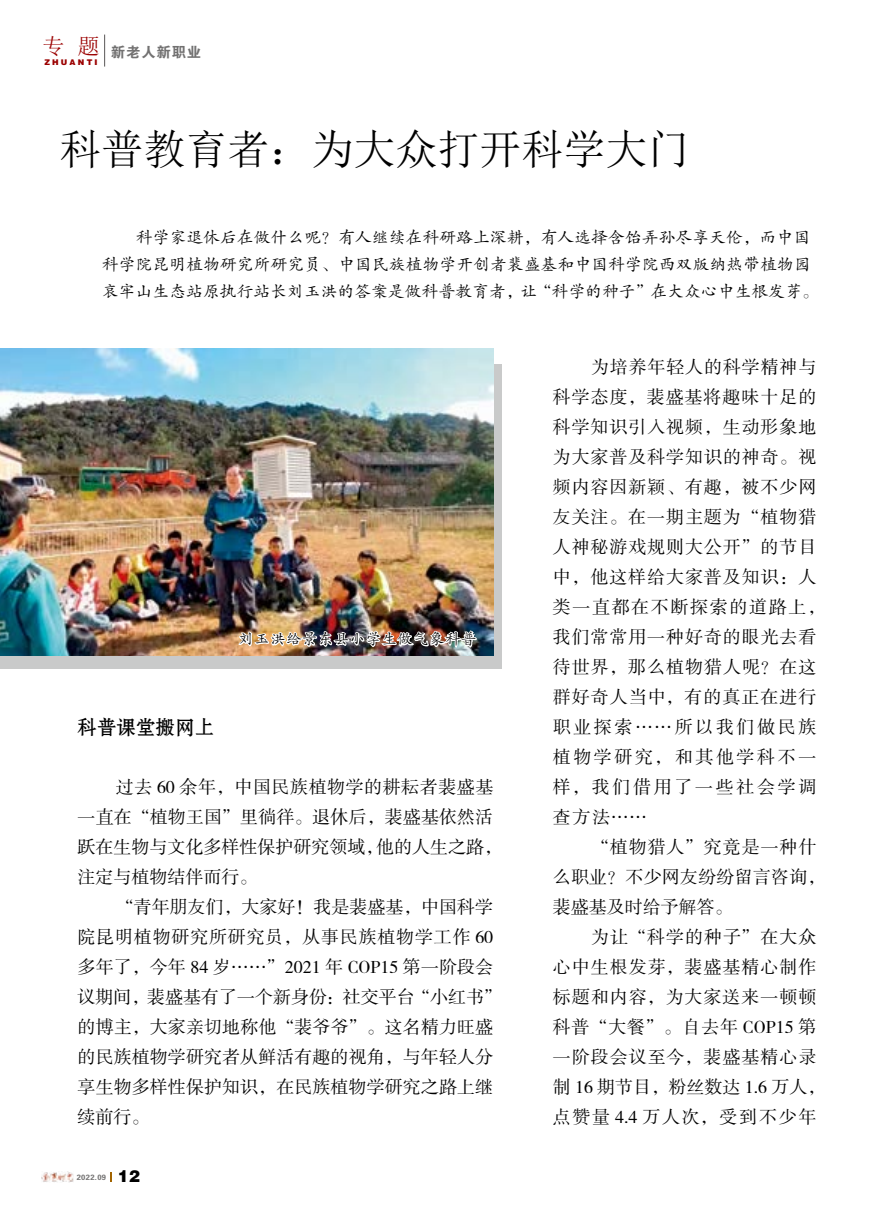
<style>
.page{position:relative;width:893px;height:1212px;background:#fff}
.page>*{position:absolute;margin:0;border:0;box-sizing:border-box;transform-origin:0 0}
.t1{font:42px "Sim Sun";color:#000}
.t2{font:22.2px "Sim Sun";color:#9b0000}
.t3{font:19.5px "FZSHK GBK1 0";color:#000}
.t4{font:18px/30px "FZSSK GBK1 0";letter-spacing:.045em;color:#000}
.t5{font:18px/30px "FZSSK GBK1 0";letter-spacing:.005em;color:#000}
.t6{font:18px/30px "FZSSK GBK1 0";letter-spacing:.01em;color:#000}
.t7{font:16.5px/27px "FZKTK GBK1 0";letter-spacing:.02em;color:#000}
.t8{font:15px "FZKTK GBK1 0";letter-spacing:.06em;color:#000}
.t9{font:14.4px "FZDHTK GBK1 0";letter-spacing:.06em;color:#727171}
.t10{font:7.8px "FZCCHK GBK1 0";letter-spacing:.28em;color:#9b0000}
.t11{font:7.65px "FZDHTK GBK1 0";letter-spacing:.04em;color:#727171}
.s1{font-family:"FZCCHK GBK1 0";font-size:16.5px;color:#000}
</style>
<div class="page">
<img style="left:42px;top:1171px;width:32px;height:12px">
<svg style="left:110px;top:1172px;width:2px;height:10px"></svg>
<hr style="left:104px;top:35px;width:1px;height:32px;background:#595757">
<div style="left:0;top:364px;width:502px;height:304px;background:#c9caca"></div>
<img style="left:0;top:349px;width:493px;height:307px">
<img style="left:238px;top:610px;width:240px;height:59px">
<p class="t2" style="left:43px;top:35px;width:59px">专 题</p>
<p class="t10" style="left:44px;top:58px;width:55px">ZHUANTI</p>
<p class="t9" style="left:111px;top:44px;width:92px">新老人新职业</p>
<h1 class="t1" style="left:60px;top:128px;width:632px">科普教育者：为大众打开科学大门</h1>
<p class="t7" style="left:102px;top:224px;width:718px;text-indent:34px">科学家退休后在做什么呢？有人继续在科研路上深耕，有人选择含饴弄孙尽享天伦，而中国科学院昆明植物研究所研究员、中国民族植物学开创者裴盛基和中国科学院西双版纳热带植物园哀牢山生态站原执行站长刘玉洪的答案是做科普教育者，让“科学的种子”在大众心中生根发芽。</p>
<p class="t8" style="left:239px;top:631px;width:239px">刘玉洪给景东县小学生做气象科普</p>
<p class="t3" style="left:78px;top:717px;width:138px">科普课堂搬网上</p>
<p class="t5" style="left:78px;top:772px;width:426px;text-indent:38px">过去 60 余年，中国民族植物学的耕耘者裴盛基一直在“植物王国”里徜徉。退休后，裴盛基依然活跃在生物与文化多样性保护研究领域，他的人生之路，注定与植物结伴而行。</p>
<p class="t5" style="left:78px;top:892px;width:426px;text-indent:38px">“青年朋友们，大家好！我是裴盛基，中国科学院昆明植物研究所研究员，从事民族植物学工作 60多年了，今年 84 岁……”2021 年 COP15 第一阶段会议期间，裴盛基有了一个新身份：社交平台“小红书”的博主，大家亲切地称他“裴爷爷”。这名精力旺盛的民族植物学研究者从鲜活有趣的视角，与年轻人分享生物多样性保护知识，在民族植物学研究之路上继续前行。</p>
<p class="t11" style="left:77px;top:1173px;width:65px">2022.09 <span class="s1">12</span></p>
<p class="t4" style="left:553px;top:352px;width:274px;text-indent:38px">为培养年轻人的科学精神与科学态度，裴盛基将趣味十足的科学知识引入视频，生动形象地为大家普及科学知识的神奇。视频内容因新颖、有趣，被不少网友关注。在一期主题为“植物猎人神秘游戏规则大公开”的节目中，他这样给大家普及知识：人类一直都在不断探索的道路上，我们常常用一种好奇的眼光去看待世界，那么植物猎人呢？在这群好奇人当中，有的真正在进行职业探索……所以我们做民族植物学研究，和其他学科不一样，我们借用了一些社会学调查方法……</p>
<p class="t6" style="left:553px;top:833px;width:274px;text-indent:38px">“植物猎人”究竟是一种什么职业？不少网友纷纷留言咨询，裴盛基及时给予解答。</p>
<p class="t4" style="left:553px;top:923px;width:274px;text-indent:38px">为让“科学的种子”在大众心中生根发芽，裴盛基精心制作标题和内容，为大家送来一顿顿科普“大餐”。自去年 COP15 第一阶段会议至今，裴盛基精心录制 16 期节目，粉丝数达 1.6 万人，点赞量 4.4 万人次，受到不少年</p>
</div>
